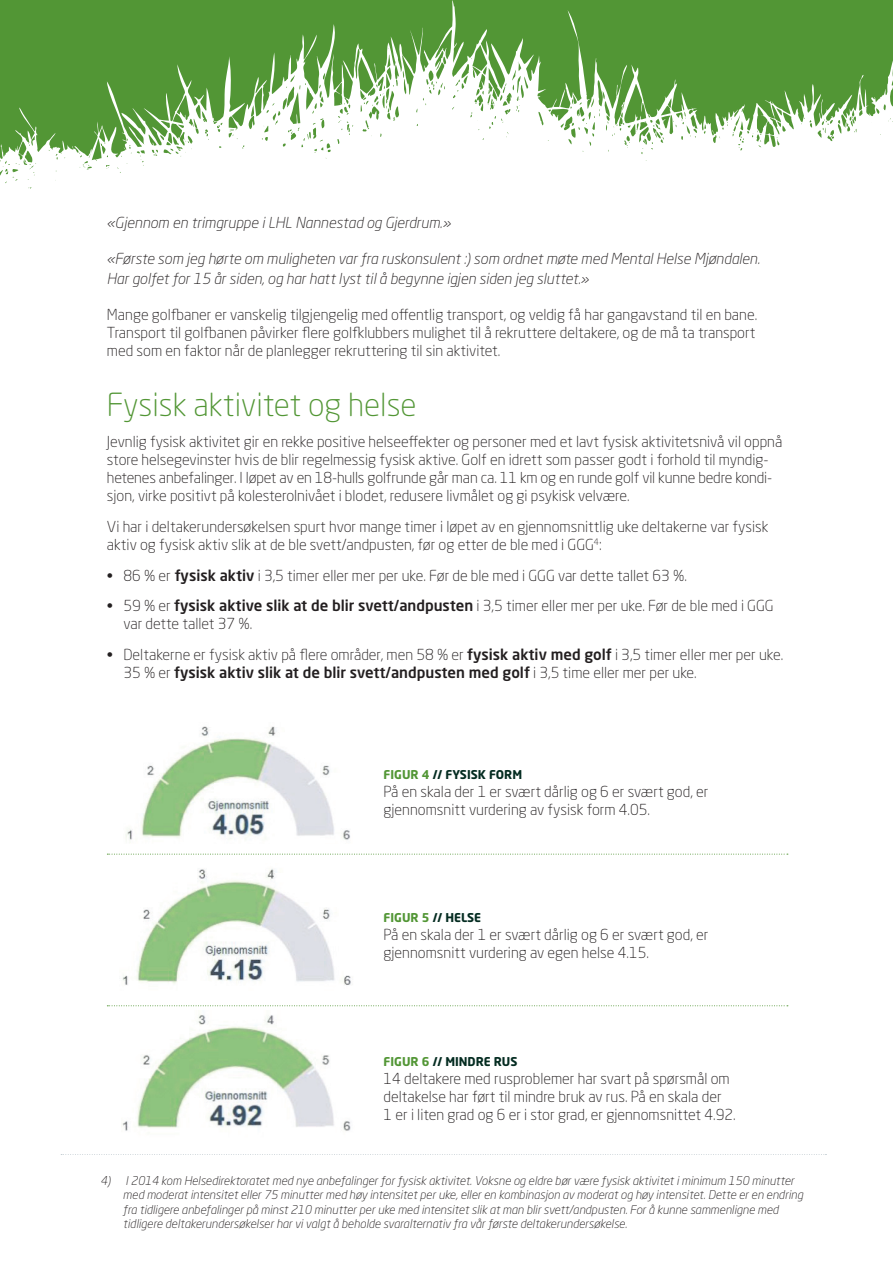
<style>
.page{position:relative;width:893px;height:1263px;background:#fff}
.page>*{position:absolute;margin:0;border:0;box-sizing:border-box;transform-origin:0 0}
.t1{font:300 31.5px "Neo Sans W1 G";color:#529635}
.t2{font:300 15px/18px "Neo Sans W1 G";color:#231f20}
.t3{font:italic 300 15px/19.8px "Neo Sans W1 G";color:#231f20}
.t4{font:italic 300 12px/14.4px "Neo Sans W1 G";color:#231f20}
.t5{font:700 12px "Neo Sans W1 G";color:#042c21}
.s1{font-weight:500}
.s2{color:#529635}
</style>
<div class="page">
<svg style="left:0;top:0;width:893px;height:189px;fill:#529635"></svg>
<svg style="left:61px;top:1154px;width:765px;height:1px"></svg>
<img style="left:126px;top:726px;width:224px;height:114px">
<img style="left:122px;top:869px;width:229px;height:116px">
<img style="left:122px;top:1015px;width:229px;height:116px">
<svg style="left:107px;top:1005px;width:681px;height:1px"></svg>
<svg style="left:107px;top:854px;width:681px;height:1px"></svg>
<p class="t3" style="left:107px;top:213px;width:345px">«Gjennom en trimgruppe i LHL Nannestad og Gjerdrum.»</p>
<p class="t3" style="left:107px;top:249px;width:654px">«Første som jeg hørte om muligheten var fra ruskonsulent :) som ordnet møte med Mental Helse Mjøndalen.<br>Har golfet for 15 år siden, og har hatt lyst til å begynne igjen siden jeg sluttet.»</p>
<p class="t2" style="left:107px;top:305px;width:652px">Mange golfbaner er vanskelig tilgjengelig med offentlig transport, og veldig få har gangavstand til en bane.<br>Transport til golfbanen påvirker flere golfklubbers mulighet til å rekruttere deltakere, og de må ta transport med som en faktor når de planlegger rekruttering til sin aktivitet.</p>
<h1 class="t1" style="left:107px;top:385px;width:311px">Fysisk aktivitet og helse</h1>
<p class="t2" style="left:107px;top:432px;width:677px">Jevnlig fysisk aktivitet gir en rekke positive helseeffekter og personer med et lavt fysisk aktivitetsnivå vil oppnå store helsegevinster hvis de blir regelmessig fysisk aktive. Golf en idrett som passer godt i forhold til myndig&shy;hetenes anbefalinger. I løpet av en 18-hulls golfrunde går man ca. 11 km og en runde golf vil kunne bedre kondi&shy;sjon, virke positivt på kolesterolnivået i blodet, redusere livmålet og gi psykisk velvære.</p>
<p class="t2" style="left:107px;top:517px;width:663px">Vi har i deltakerundersøkelsen spurt hvor mange timer i løpet av en gjennomsnittlig uke deltakerne var fysisk aktiv og fysisk aktiv slik at de ble svett/andpusten, før og etter de ble med i GGG<sup>4</sup>:</p>
<p class="t2" style="left:107px;top:566px;width:581px">• 86 % er <span class="s1">fysisk aktiv</span> i 3,5 timer eller mer per uke. Før de ble med i GGG var dette tallet 63 %.</p>
<p class="t2" style="left:123px;top:597px;width:652px;text-indent:-16px">• 59 % er <span class="s1">fysisk aktive slik at de blir svett/andpusten</span> i 3,5 timer eller mer per uke. Før de ble med i GGG var dette tallet 37 %.</p>
<p class="t2" style="left:123px;top:645px;width:661px;text-indent:-16px">• Deltakerne er fysisk aktiv på flere områder, men 58 % er <span class="s1">fysisk aktiv med golf</span> i 3,5 timer eller mer per uke.<br>35 % er <span class="s1">fysisk aktiv slik at de blir svett/andpusten med golf</span> i 3,5 time eller mer per uke.</p>
<p class="t5" style="left:384px;top:767px;width:140px"><span class="s2">FIGUR 4</span> // FYSISK FORM</p>
<p class="t2" style="left:384px;top:783px;width:326px">På en skala der 1 er svært dårlig og 6 er svært god, er gjennomsnitt vurdering av fysisk form 4.05.</p>
<p class="t5" style="left:384px;top:910px;width:99px"><span class="s2">FIGUR 5</span> // HELSE</p>
<p class="t2" style="left:384px;top:925px;width:326px">På en skala der 1 er svært dårlig og 6 er svært god, er gjennomsnitt vurdering av egen helse 4.15.</p>
<p class="t5" style="left:384px;top:1054px;width:135px"><span class="s2">FIGUR 6</span> // MINDRE RUS</p>
<p class="t2" style="left:384px;top:1069px;width:354px">14 deltakere med rusproblemer har svart på spørsmål om deltakelse har ført til mindre bruk av rus. På en skala der<br>1 er i liten grad og 6 er i stor grad, er gjennomsnittet 4.92.</p>
<p class="t4" style="left:123px;top:1173px;width:682px;text-indent:-22px">4) I 2014 kom Helsedirektoratet med nye anbefalinger for fysisk aktivitet. Voksne og eldre bør være fysisk aktivitet i minimum 150 minutter med moderat intensitet eller 75 minutter med høy intensitet per uke, eller en kombinasjon av moderat og høy intensitet. Dette er en endring fra tidligere anbefalinger på minst 210 minutter per uke med intensitet slik at man blir svett/andpusten. For å kunne sammenligne med tidligere deltakerundersøkelser har vi valgt å beholde svaralternativ fra vår første deltakerundersøkelse.</p>
</div>
